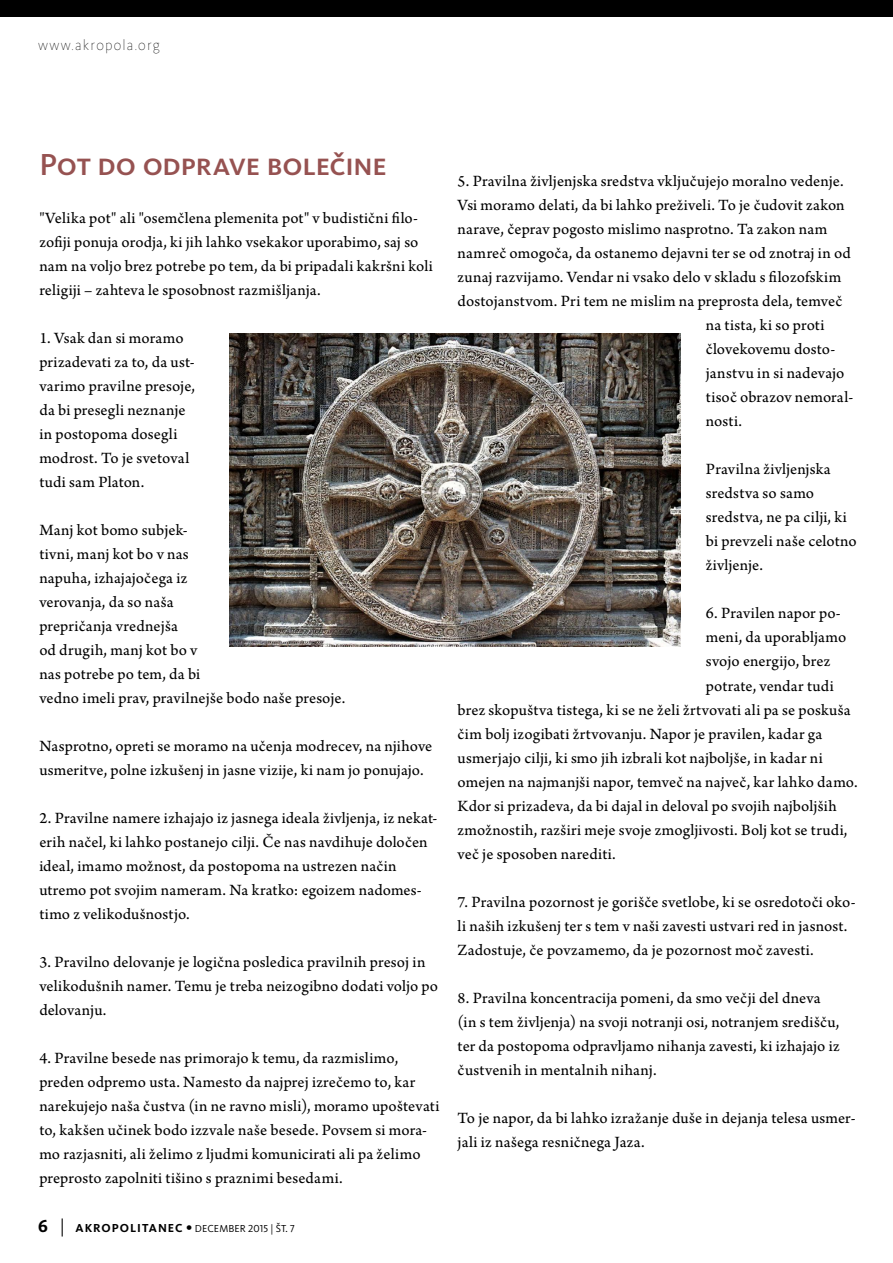
<style>
.page{position:relative;width:893px;height:1263px;background:#fff}
.page>*{position:absolute;margin:0;border:0;box-sizing:border-box;transform-origin:0 0}
.t1{font:500 31.5px "Kievit Pro";letter-spacing:-.005em;color:#965251}
.t2{font:16.5px/24px "Arno Pro Sm Text";letter-spacing:.01em;color:#000}
.t3{font:100 15px "Kievit Pro";letter-spacing:.08em;color:#000}
.t4{font:10.5px "Kievit Pro";letter-spacing:.01em;color:#000}
.s1{font-weight:700;font-size:18px}
.s2{font-size:18px}
.s3{font-weight:700;font-size:12px}
.s4{font-family:"Tahoma";font-size:13.5px}
</style>
<div class="page">
<div style="left:0;top:0;width:893px;height:17px;background:#000"></div>
<img style="left:230px;top:333px;width:450px;height:313px">
<p class="t3" style="left:38px;top:36px;width:123px">www.akropola.org</p>
<h1 class="t1" style="left:39px;top:145px;width:349px">Pot do odprave bolečine</h1>
<p class="t2" style="left:39px;top:207px;width:395px">"Velika pot" ali "osemčlena plemenita pot" v budistični filo&shy;zofiji ponuja orodja, ki jih lahko vsekakor uporabimo, saj so nam na voljo brez potrebe po tem, da bi pripadali kakršni koli religiji – zahteva le sposobnost razmišljanja.</p>
<p class="t2" style="left:39px;top:327px;width:157px">1. Vsak dan si moramo prizadevati za to, da ust&shy;varimo pravilne presoje, da bi presegli neznanje in postopoma dosegli modrost. To je svetoval tudi sam Platon.</p>
<p class="t2" style="left:39px;top:519px;width:308px">Manj kot bomo subjek-<br>tivni, manj kot bo v nas<br>napuha, izhajajočega iz<br>verovanja, da so naša<br>prepričanja vrednejša<br>od drugih, manj kot bo v<br>nas potrebe po tem, da bi<br>vedno imeli prav, pravilnejše bodo naše presoje.</p>
<p class="t2" style="left:39px;top:735px;width:395px">Nasprotno, opreti se moramo na učenja modrecev, na njihove usmeritve, polne izkušenj in jasne vizije, ki nam jo ponujajo.</p>
<p class="t2" style="left:39px;top:807px;width:400px">2. Pravilne namere izhajajo iz jasnega ideala življenja, iz nekat&shy;erih načel, ki lahko postanejo cilji. Če nas navdihuje določen ideal, imamo možnost, da postopoma na ustrezen način utremo pot svojim nameram. Na kratko: egoizem nadomes&shy;timo z velikodušnostjo.</p>
<p class="t2" style="left:39px;top:951px;width:400px">3. Pravilno delovanje je logična posledica pravilnih presoj in velikodušnih namer. Temu je treba neizogibno dodati voljo po delovanju.</p>
<p class="t2" style="left:39px;top:1047px;width:402px">4. Pravilne besede nas primorajo k temu, da razmislimo, preden odpremo usta. Namesto da najprej izrečemo to, kar narekujejo naša čustva (in ne ravno misli), moramo upoštevati to, kakšen učinek bodo izzvale naše besede. Povsem si mora&shy;mo razjasniti, ali želimo z ljudmi komunicirati ali pa želimo preprosto zapolniti tišino s praznimi besedami.</p>
<p class="t4" style="left:38px;top:1222px;width:258px"><span class="s1">6</span> <span class="s2">|</span> <span class="s3">AKROPOLITANEC</span> <span class="s4">•</span> DECEMBER 2015 | Št. 7</p>
<p class="t2" style="left:458px;top:170px;width:388px">5. Pravilna življenjska sredstva vključujejo moralno vedenje.</p>
<p class="t2" style="left:458px;top:194px;width:389px">Vsi moramo delati, da bi lahko preživeli. To je čudovit zakon</p>
<p class="t2" style="left:458px;top:218px;width:371px">narave, čeprav pogosto mislimo nasprotno. Ta zakon nam</p>
<p class="t2" style="left:458px;top:242px;width:395px">namreč omogoča, da ostanemo dejavni ter se od znotraj in od</p>
<p class="t2" style="left:458px;top:266px;width:385px">zunaj razvijamo. Vendar ni vsako delo v skladu s filozofskim</p>
<p class="t2" style="left:458px;top:290px;width:386px">dostojanstvom. Pri tem ne mislim na preprosta dela, temveč</p>
<p class="t2" style="left:706px;top:314px;width:120px">na tista, ki so proti</p>
<p class="t2" style="left:706px;top:338px;width:131px">človekovemu dosto-</p>
<p class="t2" style="left:706px;top:362px;width:140px">janstvu in si nadevajo</p>
<p class="t2" style="left:706px;top:386px;width:149px">tisoč obrazov nemoral-</p>
<p class="t2" style="left:706px;top:410px;width:38px">nosti.</p>
<p class="t2" style="left:706px;top:458px;width:152px">Pravilna življenjska sredstva so samo sredstva, ne pa cilji, ki bi prevzeli naše celotno življenje.</p>
<p class="t2" style="left:706px;top:602px;width:136px">6. Pravilen napor po-</p>
<p class="t2" style="left:706px;top:626px;width:142px">meni, da uporabljamo</p>
<p class="t2" style="left:706px;top:650px;width:126px">svojo energijo, brez</p>
<p class="t2" style="left:706px;top:674px;width:129px">potrate, vendar tudi</p>
<p class="t2" style="left:458px;top:698px;width:394px">brez skopuštva tistega, ki se ne želi žrtvovati ali pa se poskuša</p>
<p class="t2" style="left:458px;top:722px;width:366px">čim bolj izogibati žrtvovanju. Napor je pravilen, kadar ga</p>
<p class="t2" style="left:458px;top:746px;width:367px">usmerjajo cilji, ki smo jih izbrali kot najboljše, in kadar ni</p>
<p class="t2" style="left:458px;top:770px;width:402px">omejen na najmanjši napor, temveč na največ, kar lahko damo.</p>
<p class="t2" style="left:458px;top:794px;width:381px">Kdor si prizadeva, da bi dajal in deloval po svojih najboljših</p>
<p class="t2" style="left:458px;top:818px;width:391px">zmožnostih, razširi meje svoje zmogljivosti. Bolj kot se trudi,</p>
<p class="t2" style="left:458px;top:842px;width:160px">več je sposoben narediti.</p>
<p class="t2" style="left:458px;top:890px;width:399px">7. Pravilna pozornost je gorišče svetlobe, ki se osredotoči oko&shy;li naših izkušenj ter s tem v naši zavesti ustvari red in jasnost.<br>Zadostuje, če povzamemo, da je pozornost moč zavesti.</p>
<p class="t2" style="left:458px;top:986px;width:384px">8. Pravilna koncentracija pomeni, da smo večji del dneva (in s tem življenja) na svoji notranji osi, notranjem središču, ter da postopoma odpravljamo nihanja zavesti, ki izhajajo iz čustvenih in mentalnih nihanj.</p>
<p class="t2" style="left:458px;top:1106px;width:399px">To je napor, da bi lahko izražanje duše in dejanja telesa usmer&shy;jali iz našega resničnega Jaza.</p>
</div>
